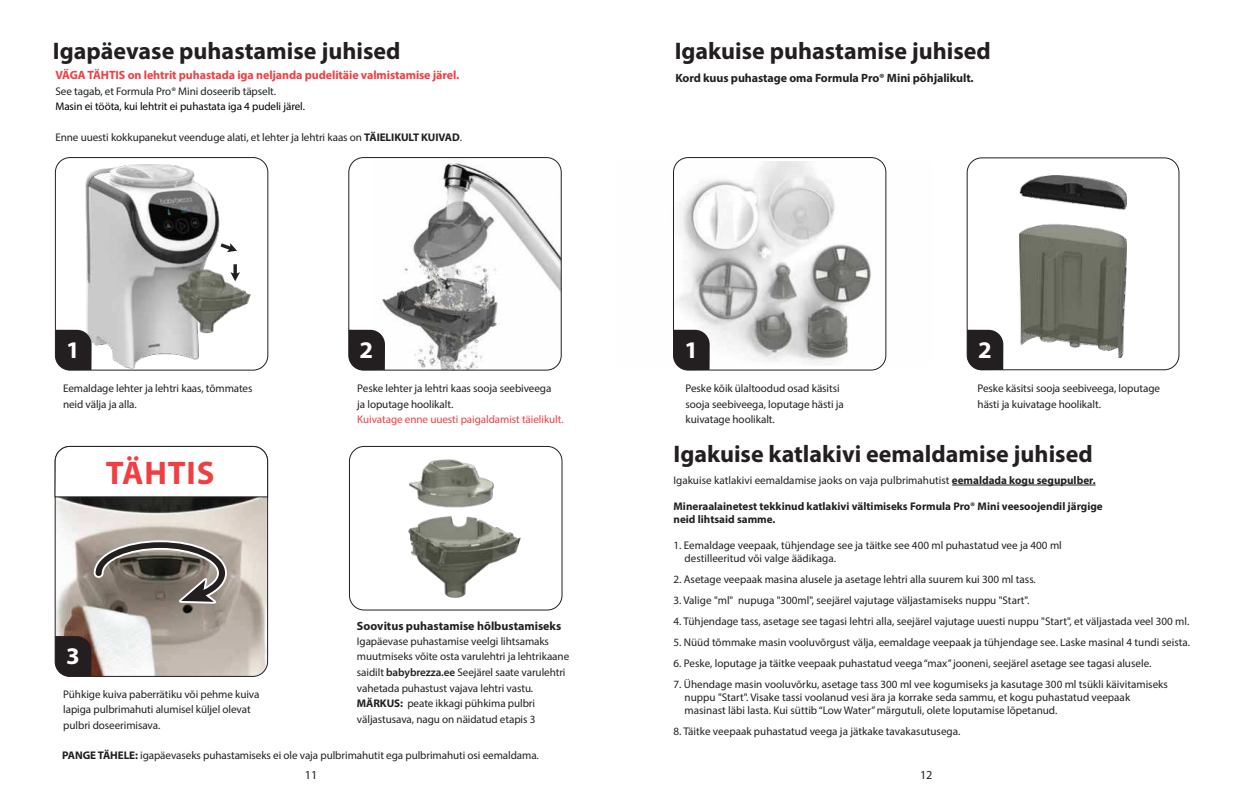
<style>
.page{position:relative;width:1236px;height:794px;background:#fff}
.page>*{position:absolute;margin:0;border:0;box-sizing:border-box;transform-origin:0 0}
.t1{font:700 32.8px "Myriad Pro";letter-spacing:.025em;color:#ef3f43}
.t2{font:700 24px "Myriad Pro";color:#231f20}
.t3{font:700 23.9px "Myriad Pro";color:#fff}
.t4{font:12.2px "Myriad Pro";color:#231f20}
.t5{font:700 12px "Myriad Pro";letter-spacing:-.005em;color:#231f20}
.t6{font:700 12px "Myriad Pro";letter-spacing:-.005em;color:#ef3f43}
.t7{font:11.1px/15.5px "Myriad Pro";letter-spacing:-.005em;color:#231f20}
.t8{font:700 11.1px/13px "Myriad Pro";color:#231f20}
.t9{font:11.1px "Myriad Pro";letter-spacing:-.005em;color:#010101}
.t10{font:11.1px "Myriad Pro";letter-spacing:-.005em;color:#ef3f43}
.s1{font-weight:700}
.s2{font-weight:600}
</style>
<div class="page">
<img style="left:57px;top:498px;width:210px;height:177px">
<img style="left:673px;top:162px;width:214px;height:203px">
<img style="left:65px;top:164px;width:186px;height:204px">
<svg style="left:230px;top:264px;width:10px;height:17px"></svg>
<svg style="left:221px;top:243px;width:16px;height:9px"></svg>
<img style="left:381px;top:159px;width:179px;height:211px">
<div style="left:349px;top:446px;width:213px;height:164px;border:1px solid #231f20;border-radius:15px"></div>
<div style="left:673px;top:157px;width:213px;height:213px;border:1px solid #231f20;border-radius:15px"></div>
<div style="left:967px;top:157px;width:212px;height:213px;border:1px solid #231f20;border-radius:15px"></div>
<div style="left:348px;top:157px;width:214px;height:213px;border:1px solid #231f20;border-radius:15px"></div>
<svg style="left:349px;top:330px;width:36px;height:40px"></svg>
<svg style="left:55px;top:538px;width:174px;height:139px"></svg>
<svg style="left:54px;top:445px;width:215px;height:53px"></svg>
<div style="left:55px;top:157px;width:213px;height:213px;border:1px solid #231f20;border-radius:15px"></div>
<svg style="left:55px;top:330px;width:37px;height:40px"></svg>
<svg style="left:673px;top:330px;width:37px;height:40px"></svg>
<svg style="left:967px;top:330px;width:36px;height:40px"></svg>
<img style="left:1019px;top:176px;width:108px;height:181px">
<img style="left:392px;top:445px;width:137px;height:166px">
<hr style="left:952px;top:485px;width:144px;height:1px;background:#231f20">
<h2 class="t2" style="left:53px;top:38px;width:349px">Igapäevase puhastamise juhised</h2>
<p class="t6" style="left:55px;top:69px;width:405px">VÄGA TÄHTIS on lehtrit puhastada iga neljanda pudelitäie valmistamise järel.</p>
<p class="t7" style="left:55px;top:83px;width:222px">See tagab, et Formula Pro® Mini doseerib täpselt.</p>
<p class="t9" style="left:55px;top:101px;width:251px">Masin ei tööta, kui lehtrit ei puhastata iga 4 pudeli järel.</p>
<p class="t7" style="left:55px;top:130px;width:408px">Enne uuesti kokkupanekut veenduge alati, et lehter ja lehtri kaas on <span class="s1">TÄIELIKULT KUIVAD</span>.</p>
<h2 class="t2" style="left:675px;top:38px;width:318px">Igakuise puhastamise juhised</h2>
<p class="t5" style="left:675px;top:72px;width:300px">Kord kuus puhastage oma Formula Pro® Mini põhjalikult.</p>
<h3 class="t3" style="left:66px;top:337px;width:15px">1</h3>
<h3 class="t3" style="left:684px;top:337px;width:15px">1</h3>
<h3 class="t3" style="left:978px;top:337px;width:15px">2</h3>
<h3 class="t3" style="left:360px;top:337px;width:15px">2</h3>
<p class="t7" style="left:63px;top:381px;width:191px">Eemaldage lehter ja lehtri kaas, tõmmates neid välja ja alla.</p>
<p class="t7" style="left:357px;top:381px;width:196px">Peske lehter ja lehtri kaas sooja seebiveega ja loputage hoolikalt.</p>
<p class="t10" style="left:357px;top:414px;width:208px">Kuivatage enne uuesti paigaldamist täielikult.</p>
<p class="t7" style="left:686px;top:381px;width:160px">Peske kõik ülaltoodud osad käsitsi sooja seebiveega, loputage hästi ja kuivatage hoolikalt.</p>
<p class="t7" style="left:978px;top:381px;width:184px">Peske käsitsi sooja seebiveega, loputage hästi ja kuivatage hoolikalt.</p>
<h1 class="t1" style="left:106px;top:456px;width:110px">TÄHTIS</h1>
<h2 class="t2" style="left:673px;top:442px;width:421px">Igakuise katlakivi eemaldamise juhised</h2>
<p class="t7" style="left:673px;top:473px;width:424px">Igakuise katlakivi eemaldamise jaoks on vaja pulbrimahutist <span class="s1">eemaldada kogu segupulber.</span></p>
<p class="t8" style="left:673px;top:500px;width:431px">Mineraalainetest tekkinud katlakivi vältimiseks Formula Pro® Mini veesoojendil järgige neid lihtsaid samme.</p>
<p class="t7" style="left:685px;top:539px;width:379px;line-height:13px;text-indent:-11px">1. Eemaldage veepaak, tühjendage see ja täitke see 400 ml puhastatud vee ja 400 ml destilleeritud või valge äädikaga.</p>
<p class="t7" style="left:673px;top:572px;width:364px">2. Asetage veepaak masina alusele ja asetage lehtri alla suurem kui 300 ml tass.</p>
<p class="t7" style="left:673px;top:593px;width:357px">3. Valige "ml" nupuga "300ml", seejärel vajutage väljastamiseks nuppu "Start".</p>
<p class="t7" style="left:673px;top:614px;width:517px">4. Tühjendage tass, asetage see tagasi lehtri alla, seejärel vajutage uuesti nuppu "Start", et väljastada veel 300 ml.</p>
<p class="t7" style="left:673px;top:635px;width:518px">5. Nüüd tõmmake masin vooluvõrgust välja, eemaldage veepaak ja tühjendage see. Laske masinal 4 tundi seista.</p>
<p class="t7" style="left:673px;top:656px;width:479px">6. Peske, loputage ja täitke veepaak puhastatud veega “max” jooneni, seejärel asetage see tagasi alusele.</p>
<p class="t7" style="left:685px;top:678px;width:485px;line-height:13px;text-indent:-11px">7. Ühendage masin vooluvõrku, asetage tass 300 ml vee kogumiseks ja kasutage 300 ml tsükli käivitamiseks nuppu "Start". Visake tassi voolanud vesi ära ja korrake seda sammu, et kogu puhastatud veepaak masinast läbi lasta. Kui süttib “Low Water” märgutuli, olete loputamise lõpetanud.</p>
<p class="t7" style="left:673px;top:724px;width:288px">8. Täitke veepaak puhastatud veega ja jätkake tavakasutusega.</p>
<p class="t5" style="left:357px;top:619px;width:206px">Soovitus puhastamise hõlbustamiseks</p>
<p class="t7" style="left:357px;top:634px;width:214px">Igapäevase puhastamise veelgi lihtsamaks muutmiseks võite osta varulehtri ja lehtrikaane saidilt <span class="s2">babybrezza.ee</span> Seejärel saate varulehtri vahetada puhastust vajava lehtri vastu.<br><span class="s1">MÄRKUS:</span> peate ikkagi pühkima pulbri väljastusava, nagu on näidatud etapis 3</p>
<h3 class="t3" style="left:66px;top:643px;width:15px">3</h3>
<p class="t7" style="left:63px;top:686px;width:198px">Pühkige kuiva paberrätiku või pehme kuiva lapiga pulbrimahuti alumisel küljel olevat pulbri doseerimisava.</p>
<p class="t7" style="left:62px;top:747px;width:478px"><span class="s1">PANGE TÄHELE:</span> igapäevaseks puhastamiseks ei ole vaja pulbrimahutit ega pulbrimahuti osi eemaldama.</p>
<p class="t4" style="left:305px;top:768px;width:14px">11</p>
<p class="t4" style="left:920px;top:768px;width:14px">12</p>
</div>
